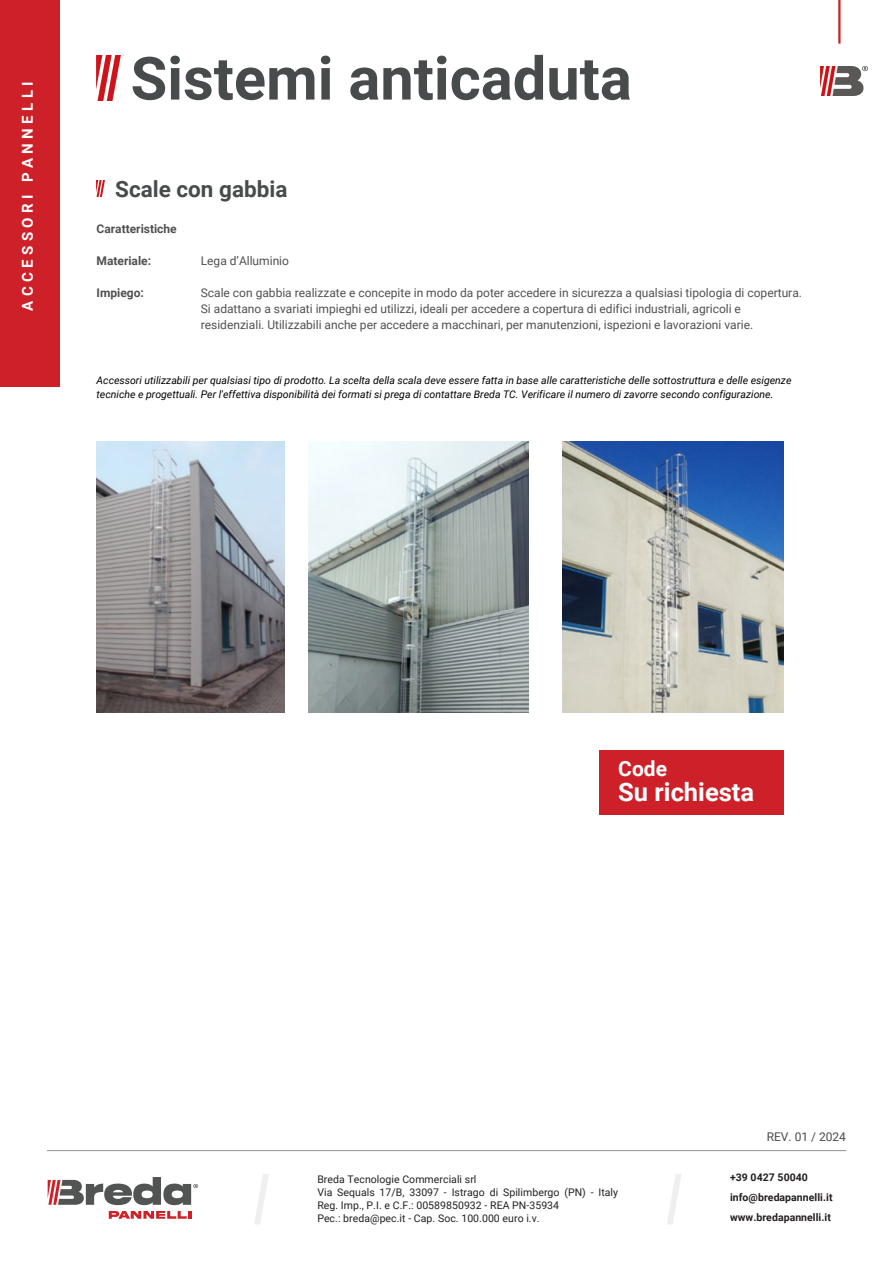
<style>
.page{position:relative;width:894px;height:1264px;background:#fff}
.page>*{position:absolute;margin:0;border:0;box-sizing:border-box;transform-origin:0 0}
.t1{font:700 59.55px "Roboto";color:#484b4c}
.t2{font:700 25.5px "Roboto";color:#fff}
.t3{font:700 22.5px "Roboto";color:#484b4c}
.t4{font:700 21px "Roboto";color:#fff}
.t5{font:700 15px "Roboto";letter-spacing:.295em;color:#fff}
.t6{font:12px/16px "Roboto";color:#505050}
.t7{font:700 12px "Roboto";color:#505050}
.t8{font:12px "Roboto";color:#484b4c}
.t9{font:italic 10.5px/14px "Roboto";color:#000}
.t10{font:10.5px/13.2px "Roboto";letter-spacing:.005em;color:#231f20}
.t11{font:700 10.5px/20.1px "Roboto";letter-spacing:.005em;color:#231f20}
</style>
<div class="page">
<div style="left:0;top:0;width:60px;height:387px;background:#ce2028"></div>
<hr style="left:838px;top:0;width:2px;height:44px;background:#cf2028">
<img style="left:820px;top:66px;width:47px;height:29px">
<img style="left:97px;top:56px;width:23px;height:45px">
<svg style="left:48px;top:1177px;width:150px;height:41px"></svg>
<svg style="left:254px;top:1174px;width:15px;height:50px"></svg>
<svg style="left:667px;top:1174px;width:14px;height:50px"></svg>
<hr style="left:47px;top:1149px;width:798px;height:2px;background:#9d9d9c">
<img style="left:97px;top:441px;width:187px;height:272px">
<img style="left:308px;top:441px;width:220px;height:272px">
<img style="left:562px;top:441px;width:221px;height:272px">
<img style="left:97px;top:181px;width:7px;height:15px">
<div style="left:599px;top:750px;width:184px;height:64px;background:#ce2028"></div>
<h6 class="t5" style="left:19px;top:311px;width:231px;rotate:-90deg">ACCESSORI PANNELLI</h6>
<p class="t1" style="left:131px;top:44px;width:502px">Sistemi anticaduta</p>
<p class="t3" style="left:115px;top:176px;width:174px">Scale con gabbia</p>
<h2 class="t7" style="left:97px;top:222px;width:82px">Caratteristiche</h2>
<p class="t7" style="left:97px;top:254px;width:56px">Materiale:</p>
<p class="t7" style="left:97px;top:286px;width:49px">Impiego:</p>
<h5 class="t6" style="left:201px;top:253px;width:90px">Lega d’Alluminio</h5>
<p class="t6" style="left:201px;top:285px;width:602px">Scale con gabbia realizzate e concepite in modo da poter accedere in sicurezza a qualsiasi tipologia di copertura.<br>Si adattano a svariati impieghi ed utilizzi, ideali per accedere a copertura di edifici industriali, agricoli e residenziali. Utilizzabili anche per accedere a macchinari, per manutenzioni, ispezioni e lavorazioni varie.</p>
<p class="t9" style="left:97px;top:373px;width:696px">Accessori utilizzabili per qualsiasi tipo di prodotto. La scelta della scala deve essere fatta in base alle caratteristiche delle sottostruttura e delle esigenze tecniche e progettuali. Per l'effettiva disponibilità dei formati si prega di contattare Breda TC. Verificare il numero di zavorre secondo configurazione.</p>
<p class="t4" style="left:618px;top:756px;width:50px">Code</p>
<p class="t2" style="left:618px;top:777px;width:137px">Su richiesta</p>
<p class="t8" style="left:766px;top:1130px;width:81px">REV. 01 / 2024</p>
<p class="t10" style="left:317px;top:1172px;width:161px">Breda Tecnologie Commerciali srl</p>
<p class="t10" style="left:317px;top:1185px;width:302px">Via Sequals 17/B, 33097 - Istrago di Spilimbergo (PN) - Italy<br>Reg. Imp., P.I. e C.F.: 00589850932 - REA PN-35934</p>
<p class="t10" style="left:317px;top:1211px;width:224px">Pec.: breda@pec.it - Cap. Soc. 100.000 euro i.v.</p>
<p class="t11" style="left:729px;top:1167px;width:104px">+39 0427 50040 info@bredapannelli.it www.bredapannelli.it</p>
</div>
